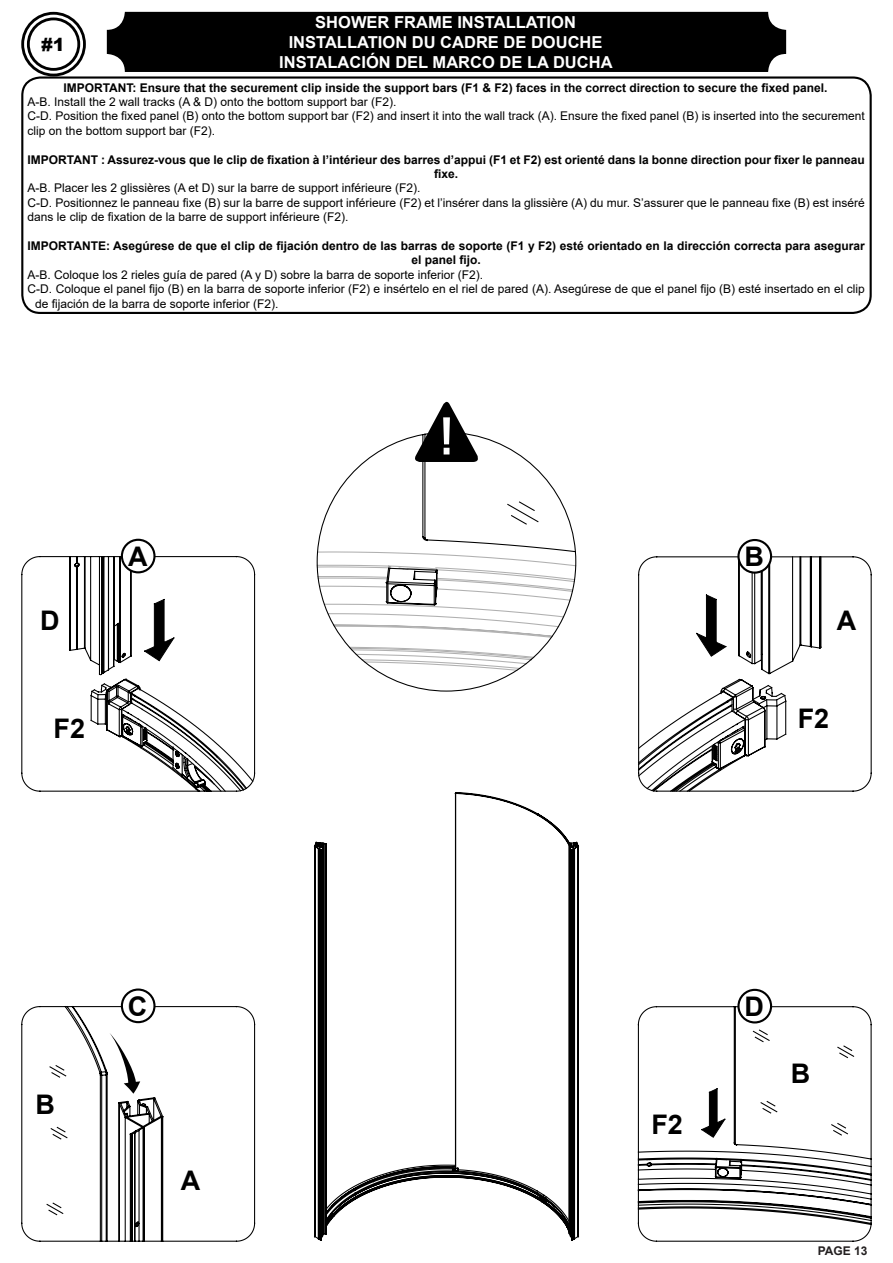
<style>
.page{position:relative;width:893px;height:1263px;background:#fff}
.page>*{position:absolute;margin:0;border:0;box-sizing:border-box;transform-origin:0 0}
.t1{font:700 27px "Arial";color:#000}
.t2{font:900 18px "Arial";color:#000}
.t3{font:700 16.5px "Arial";color:#fff}
.t4{font:12px/14.4px "Arial";color:#000}
.t5{font:700 12px/14.4px "Arial";color:#000;text-align:center}
.t6{font:700 12px "Arial";color:#231f20}
</style>
<div class="page">
<svg style="left:822px;top:556px;width:50px;height:236px"></svg>
<svg style="left:21px;top:555px;width:235px;height:237px"></svg>
<svg style="left:90px;top:678px;width:164px;height:114px"></svg>
<svg style="left:21px;top:1005px;width:235px;height:237px"></svg>
<svg style="left:637px;top:1005px;width:235px;height:237px"></svg>
<div style="left:21px;top:12px;width:65px;height:64px;border:3px solid #000;border-radius:50%"></div>
<div style="left:27px;top:18px;width:53px;height:53px;border:3px solid #000;border-radius:50%"></div>
<div style="left:21px;top:76px;width:851px;height:238px;border:2px solid #000;border-radius:18px"></div>
<div style="left:107px;top:12px;width:679px;height:60px;background:#000;border-radius:18px"></div>
<div style="left:737px;top:539px;width:35px;height:35px;border:2px solid #000;border-radius:50%"></div>
<div style="left:122px;top:540px;width:32px;height:32px;background:#fff;border-radius:50%"></div>
<div style="left:121px;top:539px;width:35px;height:34px;border:2px solid #000;border-radius:50%"></div>
<div style="left:122px;top:989px;width:32px;height:33px;background:#fff;border-radius:50%"></div>
<div style="left:121px;top:988px;width:35px;height:35px;border:2px solid #000;border-radius:50%"></div>
<div style="left:738px;top:990px;width:33px;height:32px;background:#fff;border-radius:50%"></div>
<div style="left:737px;top:989px;width:35px;height:34px;border:2px solid #000;border-radius:50%"></div>
<svg style="left:313px;top:841px;width:258px;height:400px"></svg>
<svg style="left:325px;top:1224px;width:246px;height:8px"></svg>
<svg style="left:319px;top:792px;width:255px;height:432px"></svg>
<svg style="left:109px;top:1032px;width:31px;height:62px"></svg>
<svg style="left:638px;top:556px;width:184px;height:236px"></svg>
<svg style="left:144px;top:599px;width:30px;height:62px"></svg>
<svg style="left:701px;top:1088px;width:24px;height:49px"></svg>
<svg style="left:316px;top:436px;width:261px;height:256px"></svg>
<svg style="left:412px;top:401px;width:69px;height:61px"></svg>
<p class="t2" style="left:41px;top:31px;width:25px">#1</p>
<p class="t3" style="left:315px;top:11px;width:262px">SHOWER FRAME INSTALLATION</p>
<p class="t3" style="left:289px;top:30px;width:315px">INSTALLATION DU CADRE DE DOUCHE</p>
<p class="t3" style="left:279px;top:50px;width:335px">INSTALACIÓN DEL MARCO DE LA DUCHA</p>
<p class="t5" style="left:63px;top:80px;width:765px">IMPORTANT: Ensure that the securement clip inside the support bars (F1 &amp; F2) faces in the correct direction to secure the fixed panel.</p>
<p class="t4" style="left:28px;top:94px;width:370px">A-B. Install the 2 wall tracks (A &amp; D) onto the bottom support bar (F2).</p>
<p class="t4" style="left:28px;top:109px;width:838px">C-D. Position the fixed panel (B) onto the bottom support bar (F2) and insert it into the wall track (A). Ensure the fixed panel (B) is inserted into the securement clip on the bottom support bar (F2).</p>
<p class="t5" style="left:28px;top:152px;width:838px">IMPORTANT : Assurez-vous que le clip de fixation à l’intérieur des barres d’appui (F1 et F2) est orienté dans la bonne direction pour fixer le panneau fixe.</p>
<p class="t4" style="left:28px;top:181px;width:394px">A-B. Placer les 2 glissières (A et D) sur la barre de support inférieure (F2).</p>
<p class="t4" style="left:28px;top:195px;width:838px">C-D. Positionnez le panneau fixe (B) sur la barre de support inférieure (F2) et l’insérer dans la glissière (A) du mur. S’assurer que le panneau fixe (B) est inséré dans le clip de fixation de la barre de support inférieure (F2).</p>
<p class="t5" style="left:28px;top:239px;width:838px">IMPORTANTE: Asegúrese de que el clip de fijación dentro de las barras de soporte (F1 y F2) esté orientado en la dirección correcta para asegurar el panel fijo.</p>
<p class="t4" style="left:28px;top:267px;width:457px">A-B. Coloque los 2 rieles guía de pared (A y D) sobre la barra de soporte inferior (F2).</p>
<p class="t4" style="left:35px;top:282px;width:831px;text-indent:-8px">C-D. Coloque el panel fijo (B) en la barra de soporte inferior (F2) e insértelo en el riel de pared (A). Asegúrese de que el panel fijo (B) esté insertado en el clip de fijación de la barra de soporte inferior (F2).</p>
<p class="t1" style="left:40px;top:601px;width:21px">D</p>
<p class="t1" style="left:54px;top:709px;width:33px">F2</p>
<p class="t1" style="left:128px;top:537px;width:21px">A</p>
<p class="t1" style="left:744px;top:538px;width:21px">B</p>
<p class="t1" style="left:837px;top:601px;width:21px">A</p>
<p class="t1" style="left:798px;top:699px;width:33px">F2</p>
<p class="t1" style="left:35px;top:1086px;width:21px">B</p>
<p class="t1" style="left:128px;top:987px;width:21px">C</p>
<p class="t1" style="left:744px;top:988px;width:21px">D</p>
<p class="t1" style="left:181px;top:1161px;width:21px">A</p>
<p class="t1" style="left:651px;top:1105px;width:33px">F2</p>
<p class="t1" style="left:791px;top:1054px;width:21px">B</p>
<p class="t6" style="left:818px;top:1242px;width:51px">PAGE 13</p>
</div>
